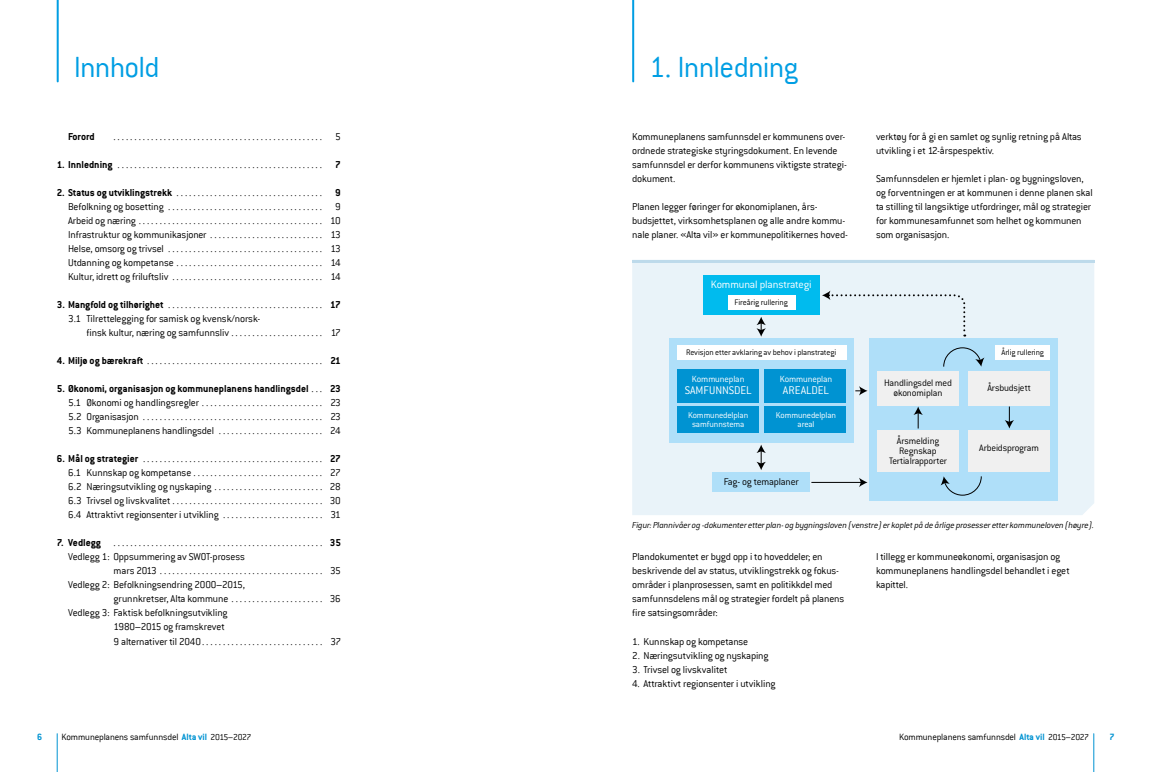
<style>
.page{position:relative;width:1151px;height:772px;background:#fff}
.page>*{position:absolute;margin:0;border:0;box-sizing:border-box;transform-origin:0 0}
.t1{font:300 32px "Conduit ITC";letter-spacing:-.025em;color:#009ee3}
.t2{font:300 12.2px "Conduit ITC";color:#fff}
.t3{font:300 11.8px "Conduit ITC";letter-spacing:-.015em;color:#fff}
.t4{font:300 11px/14px "Conduit ITC";letter-spacing:-.015em;color:#000}
.t5{font:700 11px "Conduit ITC";color:#000}
.t6{font:300 10.8px "Conduit ITC";letter-spacing:-.02em;color:#000}
.t7{font:300 10.3px/10.3px "Conduit ITC";letter-spacing:-.015em;color:#000;text-align:center}
.t8{font:300 10px "Conduit ITC";letter-spacing:-.015em;color:#000}
.t9{font:700 10px "Conduit ITC";color:#0093d2}
.t10{font:300 9.8px "Conduit ITC";letter-spacing:-.015em;color:#fff}
.t11{font:italic 300 9.5px "Conduit ITC";letter-spacing:-.015em;color:#000}
.t12{font:300 9.3px/9.3px "Conduit ITC";letter-spacing:-.015em;color:#fff;text-align:center}
.t13{font:300 8.8px "Conduit ITC";letter-spacing:-.01em;color:#000}
.s1{font-weight:700}
.s2{font-weight:300}
.s3{font-weight:700;color:#0093d2}
.s4{font-size:9.5px}
</style>
<div class="page">
<hr style="left:57px;top:733px;width:1px;height:38px;background:#0093d2">
<hr style="left:1093px;top:733px;width:1px;height:38px;background:#0093d2">
<div style="left:632px;top:262px;width:462px;height:252px;background:#e9f3f9"></div>
<div style="left:669px;top:338px;width:184px;height:104px;background:#afdff9"></div>
<div style="left:869px;top:338px;width:189px;height:162px;background:#afdff9"></div>
<div style="left:704px;top:275px;width:116px;height:40px;background:#0be"></div>
<div style="left:728px;top:295px;width:67px;height:14px;background:#fff"></div>
<div style="left:677px;top:345px;width:169px;height:14px;background:#fff"></div>
<div style="left:764px;top:368px;width:82px;height:34px;background:#0093d2"></div>
<div style="left:677px;top:368px;width:82px;height:34px;background:#0093d2"></div>
<div style="left:764px;top:406px;width:82px;height:26px;background:#0093d2"></div>
<div style="left:677px;top:406px;width:82px;height:26px;background:#0093d2"></div>
<div style="left:712px;top:471px;width:98px;height:20px;background:#afdff9"></div>
<div style="left:995px;top:345px;width:55px;height:14px;background:#fff"></div>
<div style="left:968px;top:371px;width:82px;height:34px;background:#f0f0f0"></div>
<div style="left:877px;top:371px;width:82px;height:34px;background:#f0f0f0"></div>
<div style="left:968px;top:429px;width:82px;height:42px;background:#f0f0f0"></div>
<div style="left:877px;top:429px;width:82px;height:42px;background:#f0f0f0"></div>
<svg style="left:756px;top:444px;width:10px;height:26px"></svg>
<hr style="left:811px;top:481px;width:51px;height:1px;background:#000">
<svg style="left:859px;top:477px;width:8px;height:9px"></svg>
<svg style="left:855px;top:386px;width:12px;height:9px"></svg>
<div style="left:822px;top:290px;width:144px;height:46px;background:#e9f3f9"></div>
<svg style="left:756px;top:316px;width:10px;height:20px"></svg>
<svg style="left:913px;top:406px;width:10px;height:22px"></svg>
<svg style="left:1005px;top:406px;width:9px;height:22px"></svg>
<svg style="left:943px;top:347px;width:41px;height:20px"></svg>
<svg style="left:940px;top:476px;width:42px;height:20px"></svg>
<hr style="left:57px;top:0;width:2px;height:81px;background:#009ee3">
<hr style="left:632px;top:0;width:2px;height:81px;background:#009ee3">
<hr style="left:632px;top:259px;width:462px;height:3px;background:#bddaeb">
<h1 class="t1" style="left:74px;top:49px;width:88px">Innhold</h1>
<p class="t5" style="left:68px;top:130px;width:28px">Forord</p>
<p class="t4" style="left:113px;top:129px;width:4px">..................................................</p>
<p class="t4" style="left:335px;top:129px;width:7px">5</p>
<p class="t4" style="left:57px;top:157px;width:61px"><span class="s1">1. Innledning</span> ..................................................</p>
<p class="t5" style="left:335px;top:158px;width:7px">7</p>
<p class="t4" style="left:57px;top:185px;width:121px"><span class="s1">2. Status og utviklingstrekk</span> ....................................</p>
<p class="t5" style="left:335px;top:186px;width:7px">9</p>
<p class="t4" style="left:68px;top:199px;width:101px">Befolkning og bosetting ......................................</p>
<p class="t4" style="left:335px;top:199px;width:7px">9</p>
<p class="t4" style="left:68px;top:213px;width:74px">Arbeid og næring ............................................</p>
<p class="t4" style="left:68px;top:213px;width:274px;text-align:justify;text-indent:262px">10<br>Infrastruktur og kommunikasjoner . . . . . . . . . . . . . . . . . . . . . . . . . . . 13<br>Helse, omsorg og trivsel ......................................</p>
<p class="t4" style="left:331px;top:241px;width:12px">13</p>
<p class="t4" style="left:68px;top:255px;width:112px">Utdanning og kompetanse ...................................</p>
<p class="t4" style="left:331px;top:255px;width:12px">14</p>
<p class="t4" style="left:68px;top:269px;width:106px">Kultur, idrett og friluftsliv .....................................</p>
<p class="t4" style="left:331px;top:269px;width:12px">14</p>
<p class="t4" style="left:57px;top:297px;width:112px"><span class="s1">3. Mangfold og tilhørighet</span> ......................................</p>
<p class="t5" style="left:330px;top:298px;width:12px">17</p>
<p class="t4" style="left:87px;top:311px;width:174px;text-indent:-18px">3.1 Tilrettelegging for samisk og kvensk/norsk-- finsk kultur, næring og samfunnsliv ......................</p>
<p class="t4" style="left:331px;top:325px;width:12px">17</p>
<p class="t4" style="left:57px;top:353px;width:285px"><span class="s1">4. Miljø og bærekraft</span> . . . . . . . . . . . . . . . . . . . . . . . . . . . . . . . . . . . . . . . . . . <span class="s1">21</span></p>
<p class="t5" style="left:57px;top:382px;width:258px">5. Økonomi, organisasjon og kommuneplanens handlingsdel <span class="s2">...</span></p>
<p class="t5" style="left:330px;top:382px;width:12px">23</p>
<p class="t4" style="left:68px;top:395px;width:137px">5.1 Økonomi og handlingsregler .............................</p>
<p class="t4" style="left:330px;top:395px;width:12px">23</p>
<p class="t4" style="left:68px;top:409px;width:76px">5.2 Organisasjon ............................................</p>
<p class="t4" style="left:330px;top:409px;width:12px">23</p>
<p class="t4" style="left:68px;top:423px;width:151px">5.3 Kommuneplanens handlingsdel ..........................</p>
<p class="t4" style="left:330px;top:423px;width:12px">24</p>
<p class="t4" style="left:57px;top:451px;width:87px"><span class="s1">6. Mål og strategier</span> ............................................</p>
<p class="t5" style="left:330px;top:452px;width:12px">27</p>
<p class="t4" style="left:68px;top:465px;width:129px">6.1 Kunnskap og kompetanse ...............................</p>
<p class="t4" style="left:330px;top:465px;width:12px">27</p>
<p class="t4" style="left:68px;top:479px;width:150px">6.2 Næringsutvikling og nyskaping ..........................</p>
<p class="t4" style="left:330px;top:479px;width:12px">28</p>
<p class="t4" style="left:68px;top:493px;width:108px">6.3 Trivsel og livskvalitet ....................................</p>
<p class="t4" style="left:330px;top:493px;width:13px">30</p>
<p class="t4" style="left:68px;top:507px;width:156px">6.4 Attraktivt regionsenter i utvikling .........................</p>
<p class="t4" style="left:330px;top:507px;width:12px">31</p>
<p class="t4" style="left:57px;top:535px;width:60px"><span class="s1">7. Vedlegg</span> ..................................................</p>
<p class="t5" style="left:330px;top:536px;width:12px">35</p>
<p class="t4" style="left:114px;top:549px;width:133px;text-indent:-45px">Vedlegg 1: Oppsummering av SWOT-prosess mars 2013 .......................................</p>
<p class="t4" style="left:330px;top:563px;width:12px">35</p>
<p class="t4" style="left:114px;top:577px;width:133px;text-indent:-45px">Vedlegg 2: Befolkningsendring 2000–2015, grunnkretser, Alta kommune ......................</p>
<p class="t4" style="left:68px;top:605px;width:161px;text-align:right">Vedlegg 3: Faktisk befolkningsutvikling<br>1980–2015 og framskrevet</p>
<p class="t4" style="left:330px;top:591px;width:13px">36</p>
<p class="t4" style="left:330px;top:633px;width:12px">37</p>
<h1 class="t1" style="left:649px;top:49px;width:151px">1. Innledning</h1>
<p class="t4" style="left:632px;top:129px;width:216px">Kommuneplanens samfunnsdel er kommunens over&shy;ordnede strategiske styringsdokument. En levende samfunnsdel er derfor kommunens viktigste strategi&shy;dokument.</p>
<p class="t4" style="left:632px;top:199px;width:217px">Planen legger føringer for økonomiplanen, års&shy;budsjettet, virksomhetsplanen og alle andre kommu&shy;nale planer. «Alta vil» er kommunepolitikernes hoved-</p>
<p class="t3" style="left:711px;top:278px;width:102px">Kommunal planstrategi</p>
<p class="t13" style="left:735px;top:297px;width:55px">Fireårig rullering</p>
<p class="t4" style="left:876px;top:129px;width:207px">verktøy for å gi en samlet og synlig retning på Altas utvikling i et 12-årspespektiv.</p>
<p class="t4" style="left:876px;top:171px;width:218px">Samfunnsdelen er hjemlet i plan- og bygningsloven, og forventningen er at kommunen i denne planen skal ta stilling til langsiktige utfordringer, mål og strategier for kommunesamfunnet som helhet og kommunen som organisasjon.</p>
<p class="t13" style="left:686px;top:347px;width:152px">Revisjon etter avklaring av behov i planstrategi</p>
<p class="t13" style="left:1001px;top:347px;width:44px">Årlig rullering</p>
<p class="t7" style="left:884px;top:377px;width:69px">Handlingsdel med økonomiplan</p>
<p class="t7" style="left:987px;top:382px;width:45px">Årsbudsjett</p>
<p class="t10" style="left:692px;top:373px;width:54px">Kommuneplan</p>
<p class="t2" style="left:685px;top:383px;width:69px">SAMFUNNSDEL</p>
<p class="t12" style="left:688px;top:410px;width:62px">Kommunedelplan samfunnstema</p>
<p class="t10" style="left:780px;top:373px;width:54px">Kommuneplan</p>
<p class="t2" style="left:783px;top:383px;width:48px">AREALDEL</p>
<p class="t12" style="left:776px;top:410px;width:62px">Kommunedelplan areal</p>
<p class="t6" style="left:724px;top:475px;width:76px">Fag- og temaplaner</p>
<p class="t7" style="left:889px;top:435px;width:59px">Årsmelding<br>Regnskap<br>Tertialrapporter</p>
<p class="t7" style="left:979px;top:442px;width:61px">Arbeidsprogram</p>
<p class="t11" style="left:632px;top:519px;width:464px">Figur: Plannivåer og -dokumenter etter plan- og bygningsloven (venstre) er koplet på de årlige prosesser etter kommuneloven (høyre).</p>
<p class="t4" style="left:632px;top:549px;width:214px">Plandokumentet er bygd opp i to hoveddeler; en beskrivende del av status, utviklingstrekk og fokus&shy;områder i planprosessen, samt en politikkdel med samfunnsdelens mål og strategier fordelt på planens fire satsingsområder:</p>
<p class="t4" style="left:632px;top:633px;width:118px">1. Kunnskap og kompetanse</p>
<p class="t4" style="left:632px;top:647px;width:138px">2. Næringsutvikling og nyskaping</p>
<p class="t4" style="left:632px;top:661px;width:97px">3. Trivsel og livskvalitet</p>
<p class="t4" style="left:632px;top:675px;width:145px">4. Attraktivt regionsenter i utvikling</p>
<p class="t4" style="left:876px;top:549px;width:195px">I tillegg er kommuneøkonomi, organisasjon og kommuneplanens handlingsdel behandlet i eget kapittel.</p>
<p class="t9" style="left:37px;top:730px;width:7px">6</p>
<p class="t8" style="left:61px;top:730px;width:192px">Kommuneplanens samfunnsdel <span class="s3">Alta vil</span> <span class="s4">2015–2027</span></p>
<p class="t8" style="left:899px;top:730px;width:192px">Kommuneplanens samfunnsdel <span class="s3">Alta vil</span> <span class="s4">2015–2027</span></p>
<p class="t9" style="left:1109px;top:730px;width:7px">7</p>
</div>
